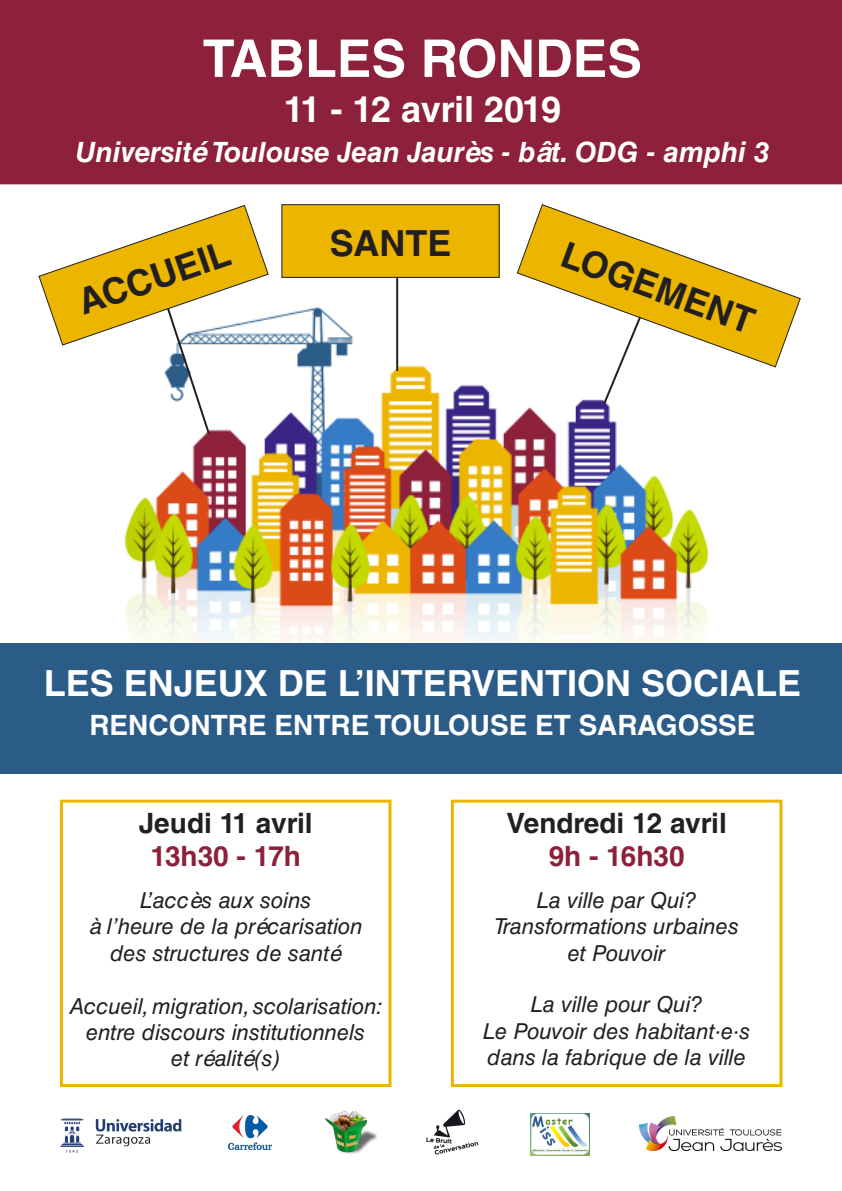
<style>
.page{position:relative;width:842px;height:1191px;background:#fff}
.page>*{position:absolute;margin:0;border:0;box-sizing:border-box;transform-origin:0 0}
.t1{font:700 52px "Helvetica LT Std";color:#fff}
.t2{font:700 36px "Helvetica LT Std";color:#fff}
.t3{font:700 36px "Helvetica LT Std";color:#231f20}
.t4{font:italic 700 28px "Helvetica LT Std";color:#fff}
.t5{font:700 28px "Helvetica LT Std";color:#fff}
.t6{font:700 28px "Helvetica LT Std";color:#231f20}
.t7{font:700 28px "Helvetica LT Std";color:#8d203a}
.t8{font:italic 22px "Helvetica LT Std";color:#231f20}
</style>
<div class="page">
<div style="left:0;top:0;width:842px;height:184px;background:#8d203a"></div>
<img style="left:124px;top:285px;width:585px;height:358px">
<div style="left:282px;top:205px;width:217px;height:72px;background:#ecb500"></div>
<div style="left:281px;top:204px;width:219px;height:74px;border:1px solid #231f20"></div>
<svg style="left:516px;top:204px;width:285px;height:164px"></svg>
<div style="left:0;top:643px;width:842px;height:130px;background:#2a5c87"></div>
<div style="left:60px;top:799px;width:331px;height:288px;border:3px solid #ecb500"></div>
<div style="left:451px;top:799px;width:331px;height:288px;border:3px solid #ecb500"></div>
<svg style="left:38px;top:205px;width:231px;height:231px"></svg>
<hr style="left:396px;top:278px;width:2px;height:93px;background:#231f20">
<svg style="left:602px;top:314px;width:41px;height:92px"></svg>
<img style="left:640px;top:1116px;width:142px;height:34px">
<img style="left:531px;top:1113px;width:58px;height:42px">
<img style="left:426px;top:1109px;width:53px;height:46px">
<img style="left:324px;top:1111px;width:52px;height:43px">
<img style="left:60px;top:1118px;width:122px;height:35px">
<img style="left:229px;top:1115px;width:43px;height:34px">
<p class="t1" style="left:203px;top:27px;width:441px">TABLES RONDES</p>
<p class="t2" style="left:284px;top:87px;width:279px">11 - 12 avril 2019</p>
<p class="t4" style="left:76px;top:135px;width:695px">Université Toulouse Jean Jaurès - bât. ODG - amphi 3</p>
<p class="t3" style="left:72px;top:282px;width:160px;rotate:-19deg">ACCUEIL</p>
<p class="t3" style="left:330px;top:221px;width:123px">SANTE</p>
<p class="t3" style="left:570px;top:233px;width:204px;rotate:20deg">LOGEMENT</p>
<p class="t2" style="left:44px;top:661px;width:759px">LES ENJEUX DE L’INTERVENTION SOCIALE</p>
<p class="t5" style="left:89px;top:708px;width:668px">RENCONTRE ENTRE TOULOUSE ET SARAGOSSE</p>
<p class="t6" style="left:139px;top:806px;width:175px">Jeudi 11 avril</p>
<p class="t7" style="left:150px;top:839px;width:152px">13h30 - 17h</p>
<p class="t8" style="left:140px;top:887px;width:173px">L’accès aux soins</p>
<p class="t8" style="left:89px;top:914px;width:275px">à l’heure de la précarisation</p>
<p class="t8" style="left:110px;top:940px;width:233px">des structures de santé</p>
<p class="t8" style="left:70px;top:993px;width:314px">Accueil, migration, scolarisation:</p>
<p class="t8" style="left:86px;top:1019px;width:281px">entre discours institutionnels</p>
<p class="t8" style="left:171px;top:1046px;width:111px">et réalité(s)</p>
<p class="t6" style="left:506px;top:806px;width:222px">Vendredi 12 avril</p>
<p class="t7" style="left:549px;top:839px;width:137px">9h - 16h30</p>
<p class="t8" style="left:537px;top:887px;width:162px">La ville par Qui?</p>
<p class="t8" style="left:494px;top:914px;width:246px">Transformations urbaines</p>
<p class="t8" style="left:568px;top:940px;width:99px">et Pouvoir</p>
<p class="t8" style="left:530px;top:992px;width:174px">La ville pour Qui?</p>
<p class="t8" style="left:483px;top:1018px;width:269px">Le Pouvoir des habitant·e·s</p>
<p class="t8" style="left:487px;top:1044px;width:260px">dans la fabrique de la ville</p>
</div>
